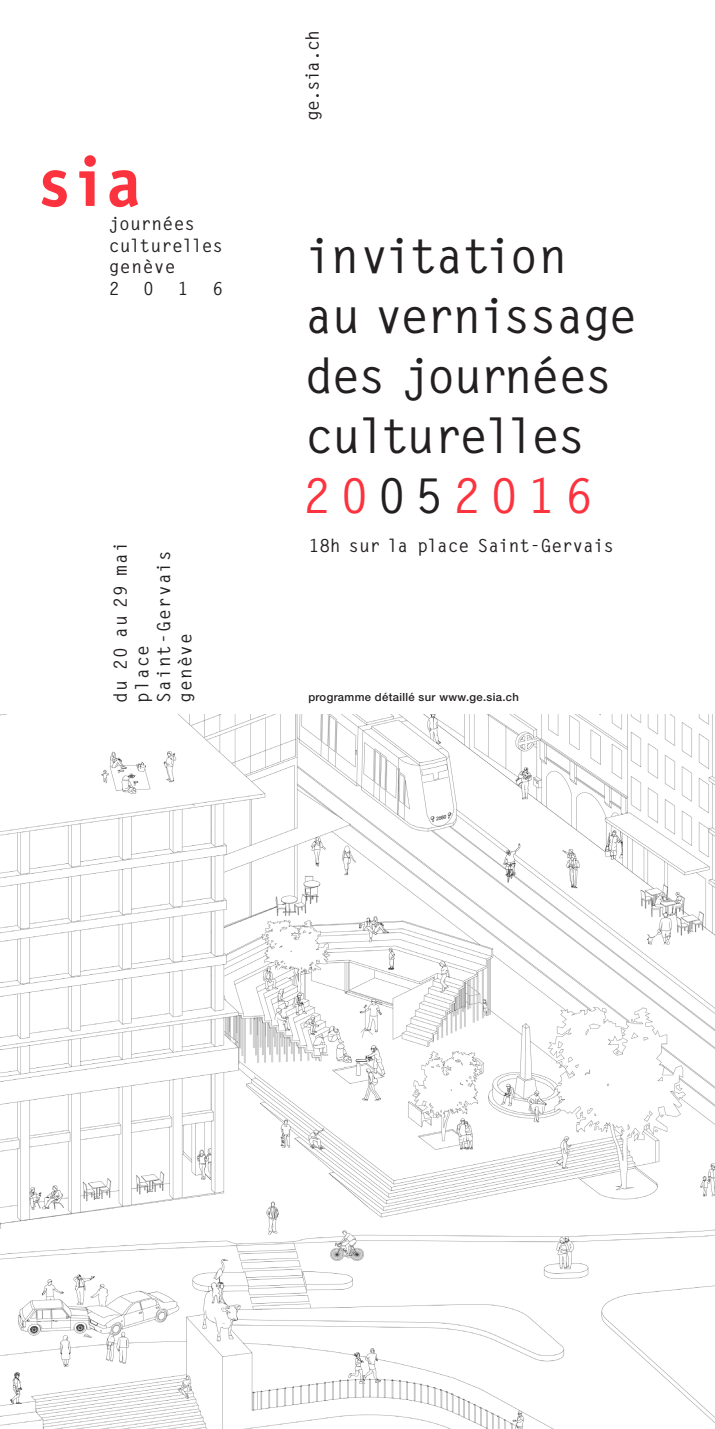
<style>
.page{position:relative;width:715px;height:1429px;background:#fff}
.page>*{position:absolute;margin:0;border:0;box-sizing:border-box;transform-origin:0 0}
.t1{font:700 48px "Letter Gothic";letter-spacing:-.05em;color:#231f20}
.t2{font:700 48px "Letter Gothic";letter-spacing:-.07em;color:#231f20}
.t3{font:700 48px "Letter Gothic";letter-spacing:.18em;color:#fb333e}
.t4{font:700 18px "Letter Gothic";letter-spacing:.01em;color:#231f20}
.t5{font:700 18px "Letter Gothic";letter-spacing:-.01em;color:#231f20}
.t6{font:700 18px "Letter Gothic";letter-spacing:.06em;color:#231f20}
.t7{font:700 18px "Letter Gothic";letter-spacing:-.015em;color:#231f20}
.txt_base{font:500 11.25px "Helvetica Neue";letter-spacing:.03em;color:#231f20}
.s1{color:#231f20}
</style>
<div class="page">
<svg style="left:42px;top:170px;width:25px;height:37px"></svg>
<svg style="left:109px;top:170px;width:29px;height:37px"></svg>
<svg style="left:79px;top:155px;width:17px;height:51px"></svg>
<img style="left:0;top:714px;width:714px;height:715px">
<p class="t4" style="left:109px;top:212px;width:88px">journées</p>
<p class="t7" style="left:109px;top:234px;width:116px">culturelles</p>
<p class="t4" style="left:109px;top:256px;width:68px">genève</p>
<p class="t4" style="left:109px;top:278px;width:12px">2</p>
<p class="t4" style="left:143px;top:278px;width:12px">0</p>
<p class="t4" style="left:178px;top:278px;width:12px">1</p>
<p class="t4" style="left:212px;top:278px;width:12px">6</p>
<p class="t6" style="left:109px;top:703px;width:163px;rotate:-90deg">du 20 au 29 mai</p>
<p class="t6" style="left:153px;top:703px;width:154px;rotate:-90deg">Saint-Gervais</p>
<p class="t4" style="left:174px;top:703px;width:72px;rotate:-90deg">genève</p>
<p class="t4" style="left:131px;top:703px;width:60px;rotate:-90deg">place</p>
<p class="t4" style="left:301px;top:121px;width:93px;rotate:-90deg">ge.sia.ch</p>
<p class="t1" style="left:305px;top:227px;width:264px">invitation</p>
<p class="t1" style="left:305px;top:287px;width:334px">au vernissage</p>
<p class="t1" style="left:305px;top:347px;width:310px">des journées</p>
<p class="t2" style="left:305px;top:407px;width:283px">culturelles</p>
<p class="t3" style="left:302px;top:467px;width:292px">20<span class="s1">05</span>2016</p>
<p class="t5" style="left:308px;top:535px;width:307px">18h sur la place Saint-Gervais</p>
<p class="txt_base" style="left:308px;top:690px;width:212px">programme détaillé sur www.ge.sia.ch</p>
</div>
